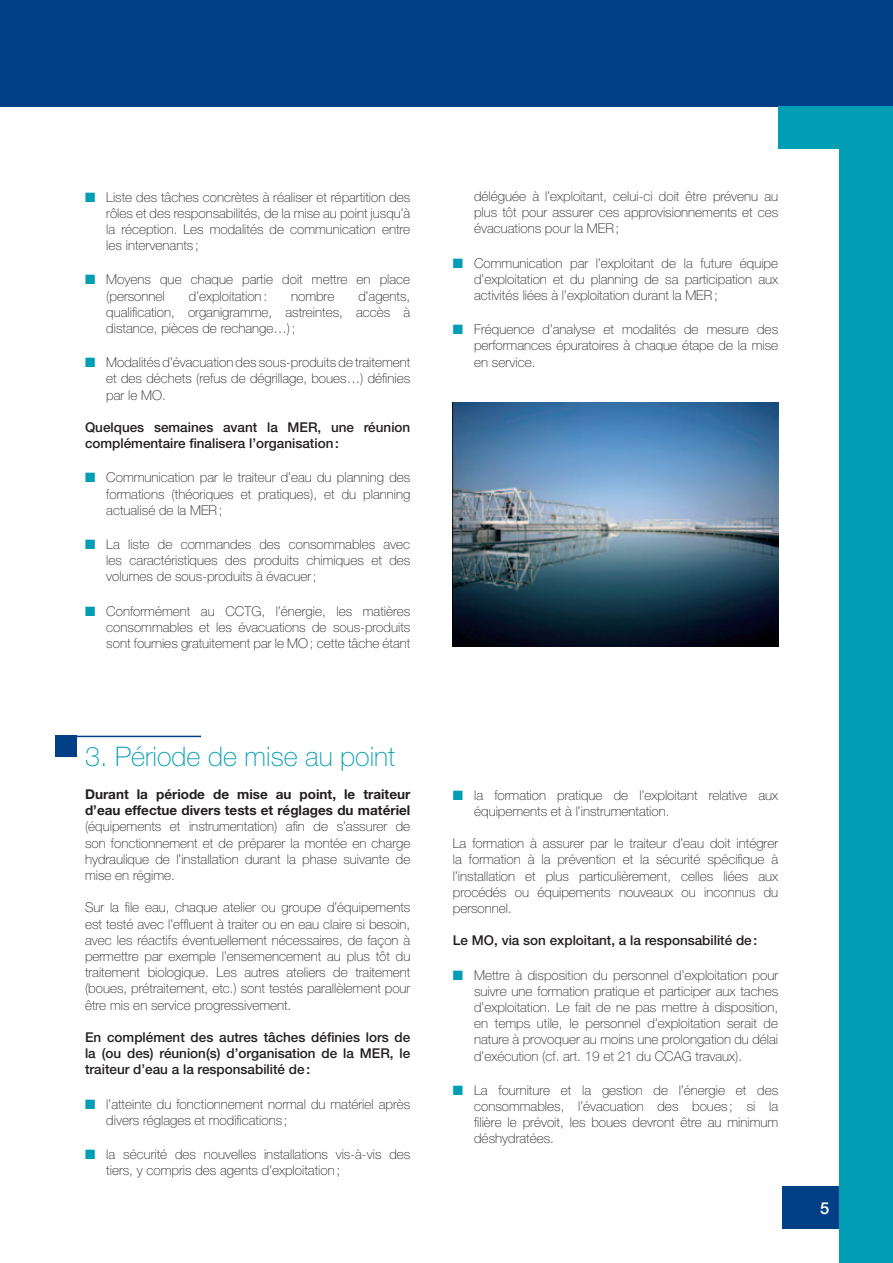
<style>
.page{position:relative;width:893px;height:1263px;background:#fff}
.page>*{position:absolute;margin:0;border:0;box-sizing:border-box;transform-origin:0 0}
.t1{font:100 27px "Helvetica Neue LT Std";color:#009eb4}
.t2{font:500 16.5px "Helvetica Neue LT Std";color:#fff}
.t3{font:100 13.5px/16.2px "Helvetica Neue LT Std";color:#231f20;text-align:justify}
.t4{font:500 13.5px/16.2px "Helvetica Neue LT Std";color:#231f20}
.t5{font:700 13.5px/16.2px "Helvetica Neue LT Std";color:#231f20}
.s1{color:#009eb4}
</style>
<div class="page">
<div style="left:782px;top:1186px;width:111px;height:43px;background:#014086"></div>
<div style="left:840px;top:93px;width:53px;height:1170px;background:#009eb4"></div>
<div style="left:0;top:0;width:893px;height:106px;background:#014086"></div>
<div style="left:778px;top:106px;width:115px;height:43px;background:#009eb4"></div>
<div style="left:55px;top:736px;width:22px;height:21px;background:#014086"></div>
<hr style="left:56px;top:736px;width:145px;height:1px;background:#014086">
<img style="left:453px;top:403px;width:325px;height:243px">
<p class="t3" style="left:106px;top:189px;width:306px;text-indent:-21px"><span class="s1">■</span> Liste des tâches concrètes à réaliser et répartition des rôles et des responsabilités, de la mise au point jusqu’à la réception. Les modalités de communication entre les intervenants ;</p>
<p class="t3" style="left:106px;top:271px;width:305px;text-indent:-21px"><span class="s1">■</span> Moyens que chaque partie doit mettre en place (personnel</p>
<p class="t3" style="left:106px;top:288px;width:306px;text-indent:252px">d’agents, qualification, organigramme, astreintes, accès à distance, pièces de rechange…);</p>
<p class="t3" style="left:106px;top:354px;width:306px;text-indent:-21px"><span class="s1">■</span> Modalités d’évacuation des sous-produits de traitement et des déchets (refus de dégrillage, boues…) définies par le MO.</p>
<p class="t4" style="left:85px;top:419px;width:327px">Quelques semaines avant la MER, une réunion complémentaire finalisera l’organisation:</p>
<p class="t3" style="left:106px;top:469px;width:306px;text-indent:-21px"><span class="s1">■</span> Communication par le traiteur d’eau du planning des formations (théoriques et pratiques), et du planning actualisé de la MER;</p>
<p class="t3" style="left:106px;top:536px;width:306px;text-indent:-21px"><span class="s1">■</span> La liste de commandes des consommables avec les caractéristiques des produits chimiques et des volumes de sous-produits à évacuer;</p>
<p class="t3" style="left:106px;top:603px;width:306px;text-indent:-21px"><span class="s1">■</span> Conformément au CCTG, l’énergie, les matières consommables et les évacuations de sous-produits sont fournies gratuitement par le MO; cette tâche étant</p>
<p class="t3" style="left:189px;top:288px;width:80px">d’exploitation:</p>
<p class="t3" style="left:291px;top:288px;width:45px">nombre</p>
<h1 class="t1" style="left:85px;top:740px;width:312px">3. Période de mise au point</h1>
<p class="t5" style="left:85px;top:786px;width:327px">Durant la période de mise au point, le traiteur d’eau effectue divers tests et réglages du matériel</p>
<p class="t3" style="left:85px;top:818px;width:327px">(équipements et instrumentation) afin de s’assurer de son fonctionnement et de préparer la montée en charge hydraulique de l’installation durant la phase suivante de mise en régime.</p>
<p class="t3" style="left:85px;top:899px;width:327px">Sur la file eau, chaque atelier ou groupe d’équipements est testé avec l’effluent à traiter ou en eau claire si besoin, avec les réactifs éventuellement nécessaires, de façon à permettre par exemple l’ensemencement au plus tôt du traitement biologique. Les autres ateliers de traitement (boues, prétraitement, etc.) sont testés parallèlement pour être mis en service progressivement.</p>
<p class="t4" style="left:85px;top:1029px;width:327px;text-align:justify">En complément des autres tâches définies lors de la (ou des) réunion(s) d’organisation de la MER, le traiteur d’eau a la responsabilité de:</p>
<p class="t3" style="left:106px;top:1096px;width:306px;text-indent:-21px"><span class="s1">■</span> l’atteinte du fonctionnement normal du matériel après divers réglages et modifications ;</p>
<p class="t3" style="left:106px;top:1146px;width:306px;text-indent:-21px"><span class="s1">■</span> la sécurité des nouvelles installations vis-à-vis des tiers, y compris des agents d’exploitation;</p>
<p class="t3" style="left:474px;top:188px;width:306px">déléguée à l’exploitant, celui-ci doit être prévenu au plus tôt pour assurer ces approvisionnements et ces évacuations pour la MER;</p>
<p class="t3" style="left:474px;top:255px;width:306px;text-indent:-21px"><span class="s1">■</span> Communication par l’exploitant de la future équipe d’exploitation et du planning de sa participation aux activités liées à l’exploitation durant la MER;</p>
<p class="t3" style="left:474px;top:321px;width:306px;text-indent:-21px"><span class="s1">■</span> Fréquence d’analyse et modalités de mesure des performances épuratoires à chaque étape de la mise en service.</p>
<p class="t3" style="left:474px;top:787px;width:306px;text-indent:-21px"><span class="s1">■</span> la formation pratique de l’exploitant relative aux équipements et à l’instrumentation.</p>
<p class="t3" style="left:453px;top:835px;width:327px">La formation à assurer par le traiteur d’eau doit intégrer la formation à la prévention et la sécurité spécifique à l’installation et plus particulièrement, celles liées aux procédés ou équipements nouveaux ou inconnus du personnel.</p>
<p class="t4" style="left:453px;top:932px;width:306px">Le MO, via son exploitant, a la responsabilité de:</p>
<p class="t3" style="left:474px;top:967px;width:306px;text-indent:-21px"><span class="s1">■</span> Mettre à disposition du personnel d’exploitation pour suivre une formation pratique et participer aux taches d’exploitation. Le fait de ne pas mettre à disposition, en temps utile, le personnel d’exploitation serait de nature à provoquer au moins une prolongation du délai d’exécution (cf. art. 19 et 21 du CCAG travaux).</p>
<p class="t3" style="left:474px;top:1082px;width:306px;text-indent:-21px"><span class="s1">■</span> La fourniture et la gestion de l’énergie et des consommables, l’évacuation des boues ; si la filière le prévoit, les boues devront être au minimum déshydratées.</p>
<p class="t2" style="left:820px;top:1198px;width:11px">5</p>
</div>
